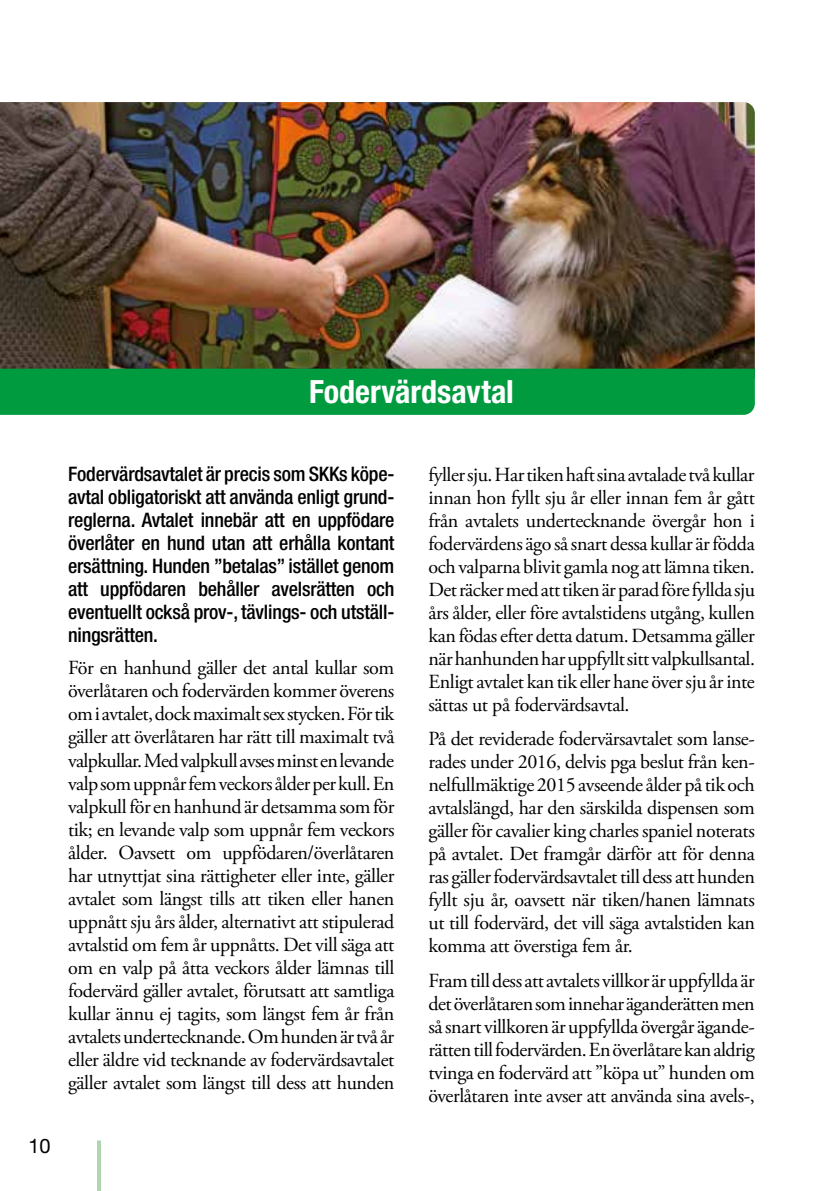
<style>
.page{position:relative;width:840px;height:1191px;background:#fff}
.page>*{position:absolute;margin:0;border:0;box-sizing:border-box;transform-origin:0 0}
.t1{font:700 condensed 32px "Helvetica Neue LT Std";color:#fff}
.t2{font:20px/23px "Adobe Garamond Pro";letter-spacing:-.02em;color:#000;text-align:justify}
.t3{font:500 condensed 20px/23px "Helvetica Neue LT Std";letter-spacing:-.01em;color:#000;text-align:justify}
.t4{font:20px "Helvetica Neue LT Std";color:#000}
</style>
<div class="page">
<hr style="left:97px;top:1140px;width:4px;height:51px;background:#aed6af">
<img style="left:0;top:102px;width:754px;height:267px">
<div style="left:0;top:369px;width:754px;height:46px;background:#009b3e"></div>
<h1 class="t1" style="left:309px;top:372px;width:206px">Fodervärdsavtal</h1>
<p class="t4" style="left:28px;top:1134px;width:24px">10</p>
<p class="t3" style="left:68px;top:462px;width:328px">Fodervärdsavtalet är precis som SKKs köpe&shy;avtal obligatoriskt att använda enligt grund&shy;reglerna. Avtalet innebär att en uppfödare överlåter en hund utan att erhålla kontant ersättning. Hunden ”betalas” istället genom att uppfödaren behåller avelsrätten och eventuellt också prov-, tävlings- och utställ&shy;ningsrätten.</p>
<p class="t2" style="left:68px;top:657px;width:328px">För en hanhund gäller det antal kullar som överlåtaren och fodervärden kommer överens om i avtalet, dock maximalt sex stycken. För tik gäller att överlåtaren har rätt till maximalt två valpkullar. Med valpkull avses minst en levande valp som uppnår fem veckors ålder per kull. En valpkull för en hanhund är detsamma som för tik; en levande valp som uppnår fem veckors ålder. Oavsett om uppfödaren/överlåtaren har utnyttjat sina rättigheter eller inte, gäller avtalet som längst tills att tiken eller hanen uppnått sju års ålder, alternativt att stipulerad avtalstid om fem år uppnåtts. Det vill säga att om en valp på åtta veckors ålder lämnas till fodervärd gäller avtalet, förutsatt att samtliga kullar ännu ej tagits, som längst fem år från avtalets undertecknande. Om hunden är två år eller äldre vid tecknande av fodervärdsavtalet gäller avtalet som längst till dess att hunden</p>
<p class="t2" style="left:428px;top:464px;width:328px">fyller sju. Har tiken haft sina avtalade två kullar innan hon fyllt sju år eller innan fem år gått från avtalets undertecknande övergår hon i fodervärdens ägo så snart dessa kullar är födda och valparna blivit gamla nog att lämna tiken.<br>Det räcker med att tiken är parad före fyllda sju års ålder, eller före avtalstidens utgång, kullen kan födas efter detta datum. Detsamma gäller när hanhunden har uppfyllt sitt valpkullsantal.<br>Enligt avtalet kan tik eller hane över sju år inte sättas ut på fodervärdsavtal.</p>
<p class="t2" style="left:428px;top:728px;width:328px">På det reviderade fodervärsavtalet som lanse&shy;rades under 2016, delvis pga beslut från ken&shy;nelfullmäktige 2015 avseende ålder på tik och avtalslängd, har den särskilda dispensen som gäller för cavalier king charles spaniel noterats på avtalet. Det framgår därför att för denna ras gäller fodervärdsavtalet till dess att hunden fyllt sju år, oavsett när tiken/hanen lämnats ut till fodervärd, det vill säga avtalstiden kan komma att överstiga fem år.</p>
<p class="t2" style="left:428px;top:969px;width:328px">Fram till dess att avtalets villkor är uppfyllda är det överlåtaren som innehar äganderätten men så snart villkoren är uppfyllda övergår ägande&shy;rätten till fodervärden. En överlåtare kan aldrig tvinga en fodervärd att ”köpa ut” hunden om överlåtaren inte avser att använda sina avels-,</p>
</div>
